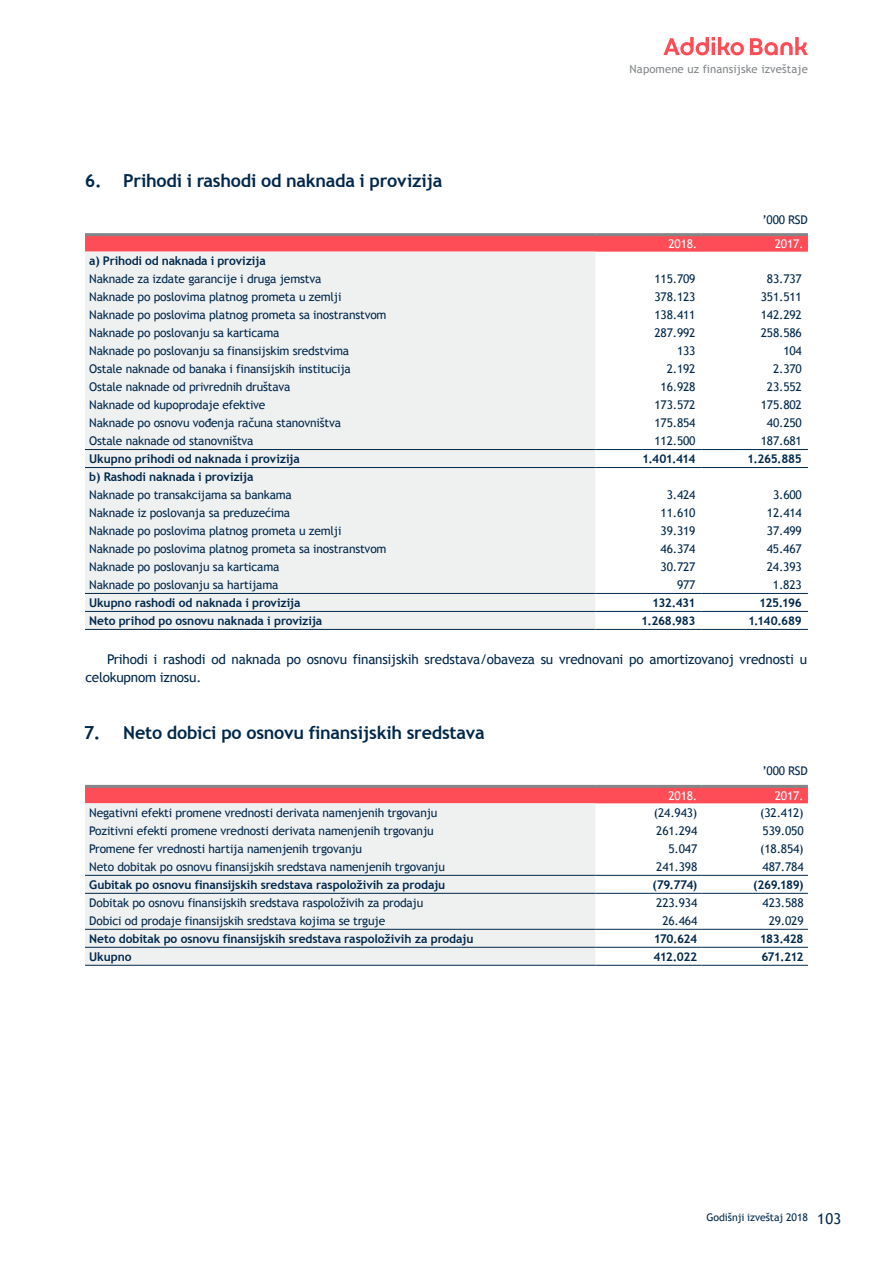
<style>
.page{position:relative;width:893px;height:1263px;background:#fff}
.page>*{position:absolute;margin:0;border:0;box-sizing:border-box;transform-origin:0 0}
.t1{font:700 18px "Trebuchet MS";letter-spacing:-.015em;color:#00284b}
.t2{font:13.5px/18px "Trebuchet MS";letter-spacing:-.015em;color:#00284b}
.t3{font:12px "Trebuchet MS";letter-spacing:-.015em;color:#00284b}
.t4{font:700 12px "Trebuchet MS";letter-spacing:-.01em;color:#00284b}
.t5{font:12px "Trebuchet MS";letter-spacing:-.015em;color:#fff}
.t6{font:11.4px "Trebuchet MS";letter-spacing:.01em;color:#828688}
.t7{font:10.5px "Trebuchet MS";letter-spacing:-.01em;color:#00284b}
.s1{font-size:14.85px}
</style>
<div class="page">
<svg style="left:663px;top:37px;width:145px;height:18px"></svg>
<svg style="left:85px;top:236px;width:723px;height:16px;background:#fd525c"></svg>
<div style="left:85px;top:252px;width:510px;height:377px;background:#eff0f0"></div>
<hr style="left:85px;top:233px;width:510px;height:3px;background:#828688">
<hr style="left:595px;top:233px;width:107px;height:3px;background:#828688">
<hr style="left:702px;top:233px;width:106px;height:3px;background:#828688">
<hr style="left:85px;top:611px;width:510px;height:1px;background:#00284b">
<hr style="left:595px;top:611px;width:107px;height:1px;background:#00284b">
<hr style="left:702px;top:611px;width:106px;height:1px;background:#00284b">
<hr style="left:85px;top:629px;width:510px;height:1px;background:#00284b">
<hr style="left:595px;top:629px;width:107px;height:1px;background:#00284b">
<hr style="left:702px;top:629px;width:106px;height:1px;background:#00284b">
<hr style="left:85px;top:449px;width:510px;height:1px;background:#00284b">
<hr style="left:595px;top:449px;width:107px;height:1px;background:#00284b">
<hr style="left:702px;top:449px;width:106px;height:1px;background:#00284b">
<hr style="left:85px;top:467px;width:510px;height:1px;background:#00284b">
<hr style="left:595px;top:467px;width:107px;height:1px;background:#00284b">
<hr style="left:702px;top:467px;width:106px;height:1px;background:#00284b">
<hr style="left:85px;top:593px;width:510px;height:1px;background:#00284b">
<hr style="left:595px;top:593px;width:107px;height:1px;background:#00284b">
<hr style="left:702px;top:593px;width:106px;height:1px;background:#00284b">
<div style="left:85px;top:788px;width:723px;height:15px;background:#ff4d57"></div>
<div style="left:85px;top:803px;width:510px;height:162px;background:#eff0f0"></div>
<hr style="left:85px;top:785px;width:510px;height:3px;background:#828688">
<hr style="left:595px;top:785px;width:107px;height:3px;background:#828688">
<hr style="left:702px;top:785px;width:106px;height:3px;background:#828688">
<hr style="left:85px;top:965px;width:510px;height:1px;background:#00284b">
<hr style="left:595px;top:965px;width:107px;height:1px;background:#00284b">
<hr style="left:702px;top:965px;width:106px;height:1px;background:#00284b">
<hr style="left:85px;top:929px;width:510px;height:1px;background:#00284b">
<hr style="left:595px;top:929px;width:107px;height:1px;background:#00284b">
<hr style="left:702px;top:929px;width:106px;height:1px;background:#00284b">
<hr style="left:85px;top:947px;width:510px;height:1px;background:#00284b">
<hr style="left:595px;top:947px;width:107px;height:1px;background:#00284b">
<hr style="left:702px;top:947px;width:106px;height:1px;background:#00284b">
<hr style="left:85px;top:875px;width:510px;height:1px;background:#00284b">
<hr style="left:595px;top:875px;width:107px;height:1px;background:#00284b">
<hr style="left:702px;top:875px;width:106px;height:1px;background:#00284b">
<hr style="left:85px;top:893px;width:510px;height:1px;background:#00284b">
<hr style="left:595px;top:893px;width:107px;height:1px;background:#00284b">
<hr style="left:702px;top:893px;width:106px;height:1px;background:#00284b">
<h1 class="t1" style="left:85px;top:170px;width:359px">6. Prihodi i rashodi od naknada i provizija</h1>
<p class="t6" style="left:630px;top:62px;width:180px">Napomene uz finansijske izveštaje</p>
<p class="t3" style="left:762px;top:212px;width:47px">’000 RSD</p>
<p class="t5" style="left:668px;top:236px;width:30px">2018.</p>
<p class="t5" style="left:775px;top:236px;width:30px">2017.</p>
<p class="t4" style="left:89px;top:253px;width:178px">a) Prihodi od naknada i provizija</p>
<p class="t3" style="left:89px;top:271px;width:234px">Naknade za izdate garancije i druga jemstva</p>
<p class="t3" style="left:654px;top:271px;width:43px">115.709</p>
<p class="t3" style="left:767px;top:271px;width:36px">83.737</p>
<p class="t3" style="left:89px;top:289px;width:254px">Naknade po poslovima platnog prometa u zemlji</p>
<p class="t3" style="left:654px;top:289px;width:43px">378.123</p>
<p class="t3" style="left:761px;top:289px;width:43px">351.511</p>
<p class="t3" style="left:89px;top:307px;width:299px">Naknade po poslovima platnog prometa sa inostranstvom</p>
<p class="t3" style="left:654px;top:307px;width:43px">138.411</p>
<p class="t3" style="left:761px;top:307px;width:43px">142.292</p>
<p class="t3" style="left:89px;top:325px;width:192px">Naknade po poslovanju sa karticama</p>
<p class="t3" style="left:654px;top:325px;width:43px">287.992</p>
<p class="t3" style="left:761px;top:325px;width:43px">258.586</p>
<p class="t3" style="left:89px;top:343px;width:261px">Naknade po poslovanju sa finansijskim sredstvima</p>
<p class="t3" style="left:677px;top:343px;width:20px">133</p>
<p class="t3" style="left:783px;top:343px;width:20px">104</p>
<p class="t3" style="left:89px;top:361px;width:263px">Ostale naknade od banaka i finansijskih institucija</p>
<p class="t3" style="left:667px;top:361px;width:30px">2.192</p>
<p class="t3" style="left:773px;top:361px;width:30px">2.370</p>
<p class="t3" style="left:89px;top:379px;width:203px">Ostale naknade od privrednih društava</p>
<p class="t3" style="left:661px;top:379px;width:36px">16.928</p>
<p class="t3" style="left:767px;top:379px;width:36px">23.552</p>
<p class="t3" style="left:89px;top:397px;width:178px">Naknade od kupoprodaje efektive</p>
<p class="t3" style="left:654px;top:397px;width:43px">173.572</p>
<p class="t3" style="left:761px;top:397px;width:43px">175.802</p>
<p class="t3" style="left:89px;top:415px;width:253px">Naknade po osnovu vođenja računa stanovništva</p>
<p class="t3" style="left:654px;top:415px;width:43px">175.854</p>
<p class="t3" style="left:767px;top:415px;width:36px">40.250</p>
<p class="t3" style="left:89px;top:433px;width:166px">Ostale naknade od stanovništva</p>
<p class="t3" style="left:654px;top:433px;width:43px">112.500</p>
<p class="t3" style="left:761px;top:433px;width:43px">187.681</p>
<p class="t4" style="left:89px;top:451px;width:212px">Ukupno prihodi od naknada i provizija</p>
<p class="t4" style="left:642px;top:451px;width:55px">1.401.414</p>
<p class="t4" style="left:747px;top:451px;width:56px">1.265.885</p>
<p class="t4" style="left:89px;top:469px;width:166px">b) Rashodi naknada i provizija</p>
<p class="t3" style="left:89px;top:487px;width:204px">Naknade po transakcijama sa bankama</p>
<p class="t3" style="left:667px;top:487px;width:30px">3.424</p>
<p class="t3" style="left:773px;top:487px;width:30px">3.600</p>
<p class="t3" style="left:89px;top:505px;width:202px">Naknade iz poslovanja sa preduzećima</p>
<p class="t3" style="left:661px;top:505px;width:36px">11.610</p>
<p class="t3" style="left:767px;top:505px;width:36px">12.414</p>
<p class="t3" style="left:89px;top:523px;width:254px">Naknade po poslovima platnog prometa u zemlji</p>
<p class="t3" style="left:661px;top:523px;width:36px">39.319</p>
<p class="t3" style="left:767px;top:523px;width:36px">37.499</p>
<p class="t3" style="left:89px;top:541px;width:299px">Naknade po poslovima platnog prometa sa inostranstvom</p>
<p class="t3" style="left:661px;top:541px;width:36px">46.374</p>
<p class="t3" style="left:767px;top:541px;width:36px">45.467</p>
<p class="t3" style="left:89px;top:559px;width:192px">Naknade po poslovanju sa karticama</p>
<p class="t3" style="left:660px;top:559px;width:36px">30.727</p>
<p class="t3" style="left:767px;top:559px;width:36px">24.393</p>
<p class="t3" style="left:89px;top:577px;width:191px">Naknade po poslovanju sa hartijama</p>
<p class="t3" style="left:677px;top:577px;width:20px">977</p>
<p class="t3" style="left:773px;top:577px;width:30px">1.823</p>
<p class="t4" style="left:89px;top:595px;width:213px">Ukupno rashodi od naknada i provizija</p>
<p class="t4" style="left:652px;top:595px;width:45px">132.431</p>
<p class="t4" style="left:759px;top:595px;width:44px">125.196</p>
<p class="t4" style="left:89px;top:613px;width:235px">Neto prihod po osnovu naknada i provizija</p>
<p class="t4" style="left:641px;top:613px;width:56px">1.268.983</p>
<p class="t4" style="left:748px;top:613px;width:55px">1.140.689</p>
<p class="t2" style="left:85px;top:650px;width:723px;text-indent:22px">Prihodi i rashodi od naknada po osnovu finansijskih sredstava/obaveza su vrednovani po amortizovanoj vrednosti u celokupnom iznosu.</p>
<h1 class="t1" style="left:84px;top:721px;width:402px">7. Neto dobici po osnovu finansijskih sredstava</h1>
<p class="t3" style="left:762px;top:764px;width:47px">’000 RSD</p>
<p class="t5" style="left:668px;top:788px;width:30px">2018.</p>
<p class="t5" style="left:775px;top:788px;width:30px">2017.</p>
<p class="t3" style="left:89px;top:805px;width:350px">Negativni efekti promene vrednosti derivata namenjenih trgovanju</p>
<p class="t3" style="left:654px;top:805px;width:45px">(24.943)</p>
<p class="t3" style="left:760px;top:805px;width:45px">(32.412)</p>
<p class="t3" style="left:89px;top:823px;width:346px">Pozitivni efekti promene vrednosti derivata namenjenih trgovanju</p>
<p class="t3" style="left:656px;top:823px;width:43px">261.294</p>
<p class="t3" style="left:763px;top:823px;width:43px">539.050</p>
<p class="t3" style="left:89px;top:841px;width:274px">Promene fer vrednosti hartija namenjenih trgovanju</p>
<p class="t3" style="left:668px;top:841px;width:30px">5.047</p>
<p class="t3" style="left:760px;top:841px;width:45px">(18.854)</p>
<p class="t3" style="left:89px;top:859px;width:357px">Neto dobitak po osnovu finansijskih sredstava namenjenih trgovanju</p>
<p class="t3" style="left:656px;top:859px;width:43px">241.398</p>
<p class="t3" style="left:763px;top:859px;width:43px">487.784</p>
<p class="t4" style="left:89px;top:877px;width:358px">Gubitak po osnovu finansijskih sredstava raspoloživih za prodaju</p>
<p class="t4" style="left:652px;top:877px;width:46px">(79.774)</p>
<p class="t4" style="left:753px;top:877px;width:52px">(269.189)</p>
<p class="t3" style="left:89px;top:895px;width:336px">Dobitak po osnovu finansijskih sredstava raspoloživih za prodaju</p>
<p class="t3" style="left:656px;top:895px;width:43px">223.934</p>
<p class="t3" style="left:763px;top:895px;width:43px">423.588</p>
<p class="t3" style="left:89px;top:913px;width:297px">Dobici od prodaje finansijskih sredstava kojima se trguje</p>
<p class="t3" style="left:662px;top:913px;width:36px">26.464</p>
<p class="t3" style="left:769px;top:913px;width:36px">29.029</p>
<p class="t4" style="left:89px;top:931px;width:386px">Neto dobitak po osnovu finansijskih sredstava raspoloživih za prodaju</p>
<p class="t4" style="left:654px;top:931px;width:45px">170.624</p>
<p class="t4" style="left:760px;top:931px;width:45px">183.428</p>
<p class="t4" style="left:89px;top:949px;width:44px">Ukupno</p>
<p class="t4" style="left:653px;top:949px;width:45px">412.022</p>
<p class="t4" style="left:761px;top:949px;width:44px">671.212</p>
<p class="t7" style="left:707px;top:1211px;width:136px">Godišnji izveštaj 2018 <span class="s1">103</span></p>
</div>
